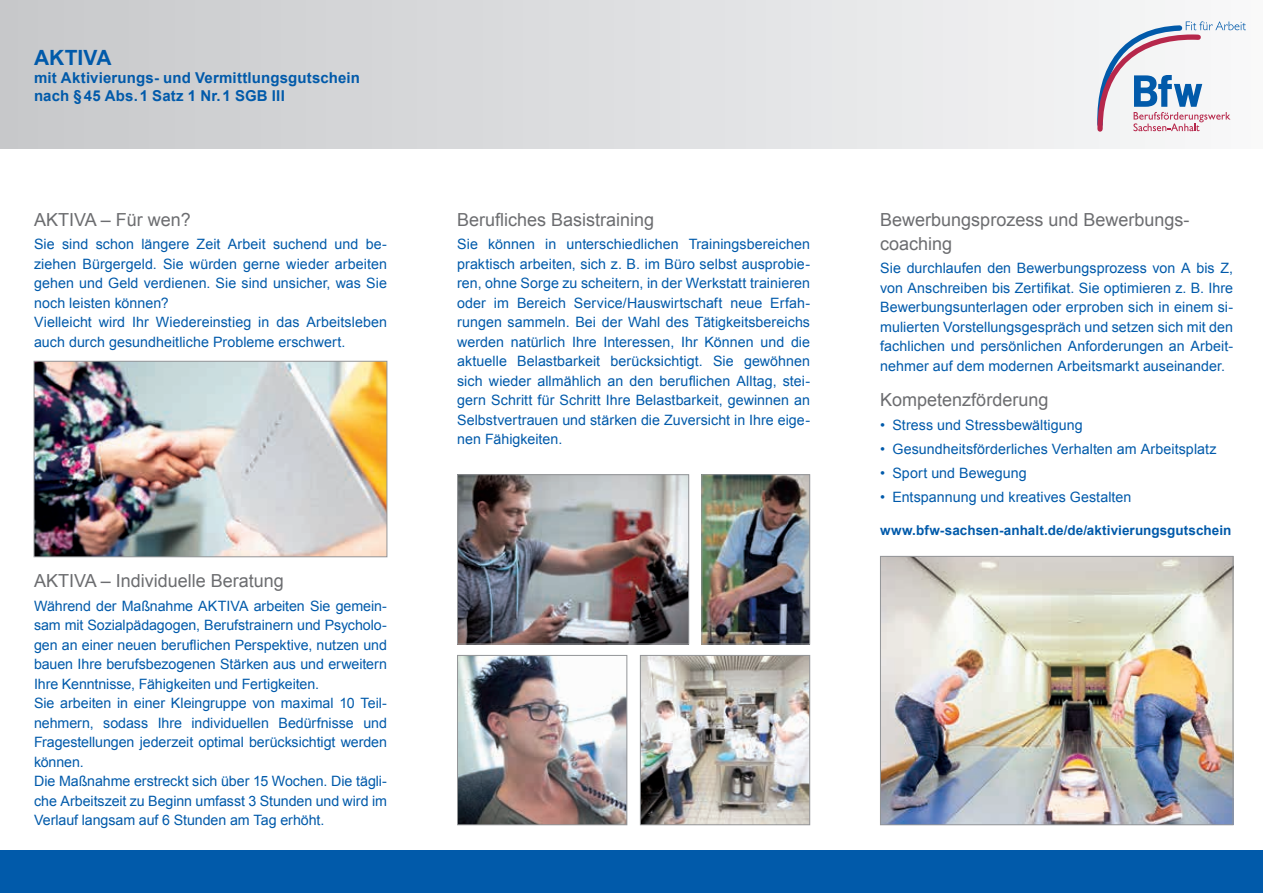
<style>
.page{position:relative;width:1263px;height:893px;background:#fff}
.page>*{position:absolute;margin:0;border:0;box-sizing:border-box;transform-origin:0 0}
.t1{font:700 21px "Arial";color:#015aaa}
.t2{font:18px/24px "Arial";color:#6c6d70}
.t3{font:700 15px/18px "Arial";letter-spacing:.01em;color:#015aaa}
.t4{font:14.25px/19.5px "Arial";color:#015aaa}
.t5{font:700 13.5px "Arial";letter-spacing:.005em;color:#015aaa}
</style>
<div class="page">
<div style="left:0;top:0;width:1263px;height:149px;background:linear-gradient(to right,#c6c7ca,#f8f8f9)"></div>
<div style="left:0;top:850px;width:1263px;height:43px;background:#015aaa"></div>
<svg style="left:1097px;top:21px;width:149px;height:111px"></svg>
<img style="left:36px;top:363px;width:349px;height:192px">
<div style="left:34px;top:361px;width:353px;height:196px;border:1px solid #939598"></div>
<img style="left:459px;top:476px;width:228px;height:166px">
<div style="left:457px;top:474px;width:232px;height:170px;border:1px solid #939598"></div>
<img style="left:704px;top:476px;width:104px;height:166px">
<div style="left:702px;top:474px;width:108px;height:170px;border:1px solid #939598"></div>
<img style="left:459px;top:657px;width:166px;height:166px">
<div style="left:457px;top:655px;width:170px;height:170px;border:1px solid #939598"></div>
<img style="left:642px;top:657px;width:166px;height:166px">
<div style="left:640px;top:655px;width:170px;height:170px;border:1px solid #939598"></div>
<img style="left:882px;top:558px;width:349px;height:265px">
<div style="left:880px;top:556px;width:353px;height:269px;border:1px solid #939598"></div>
<h1 class="t1" style="left:34px;top:44px;width:79px">AKTIVA</h1>
<p class="t3" style="left:34px;top:69px;width:327px">mit Aktivierungs- und Vermittlungsgutschein nach §45 Abs.1 Satz 1 Nr.1 SGB III</p>
<p class="t2" style="left:34px;top:208px;width:158px">AKTIVA – Für wen?</p>
<p class="t4" style="left:34px;top:235px;width:354px">Sie sind schon längere Zeit Arbeit suchend und be&shy;ziehen Bürgergeld. Sie würden gerne wieder arbeiten gehen und Geld verdienen. Sie sind unsicher, was Sie noch leisten können?<br>Vielleicht wird Ihr Wiedereinstieg in das Arbeitsleben auch durch gesundheitliche Probleme erschwert.</p>
<p class="t2" style="left:34px;top:569px;width:251px">AKTIVA – Individuelle Beratung</p>
<p class="t4" style="left:34px;top:596px;width:354px">Während der Maßnahme AKTIVA arbeiten Sie gemein&shy;sam mit Sozialpädagogen, Berufstrainern und Psycholo&shy;gen an einer neuen beruflichen Perspektive, nutzen und bauen Ihre berufsbezogenen Stärken aus und erweitern Ihre Kenntnisse, Fähigkeiten und Fertigkeiten.<br>Sie arbeiten in einer Kleingruppe von maximal 10 Teil&shy;nehmern, sodass Ihre individuellen Bedürfnisse und Fragestellungen jederzeit optimal berücksichtigt werden können.<br>Die Maßnahme erstreckt sich über 15 Wochen. Die tägli&shy;che Arbeitszeit zu Beginn umfasst 3 Stunden und wird im Verlauf langsam auf 6 Stunden am Tag erhöht.</p>
<p class="t2" style="left:457px;top:208px;width:199px">Berufliches Basistraining</p>
<p class="t4" style="left:457px;top:235px;width:354px;text-align:justify">Sie können in unterschiedlichen Trainingsbereichen praktisch arbeiten, sich z. B. im Büro selbst ausprobie&shy;ren, ohne Sorge zu scheitern, in der Werkstatt trainieren oder im Bereich Service/Hauswirtschaft neue Erfah&shy;rungen sammeln. Bei der Wahl des Tätigkeitsbereichs werden natürlich Ihre Interessen, Ihr Können und die aktuelle Belastbarkeit berücksichtigt. Sie gewöhnen sich wieder allmählich an den beruflichen Alltag, stei&shy;gern Schritt für Schritt Ihre Belastbarkeit, gewinnen an Selbstvertrauen und stärken die Zuversicht in Ihre eige&shy;nen Fähigkeiten.</p>
<p class="t2" style="left:880px;top:208px;width:311px">Bewerbungsprozess und Bewerbungs&shy;coaching</p>
<p class="t4" style="left:880px;top:259px;width:354px;text-align:justify">Sie durchlaufen den Bewerbungsprozess von A bis Z, von Anschreiben bis Zertifikat. Sie optimieren z. B. Ihre Bewerbungsunterlagen oder erproben sich in einem si&shy;mulierten Vorstellungsgespräch und setzen sich mit den fachlichen und persönlichen Anforderungen an Arbeit&shy;nehmer auf dem modernen Arbeitsmarkt auseinander.</p>
<p class="t2" style="left:880px;top:388px;width:170px">Kompetenzförderung</p>
<p class="t4" style="left:880px;top:416px;width:204px">• Stress und Stressbewältigung</p>
<p class="t4" style="left:880px;top:439px;width:338px">• Gesundheitsförderliches Verhalten am Arbeitsplatz</p>
<p class="t4" style="left:880px;top:463px;width:148px">• Sport und Bewegung</p>
<p class="t4" style="left:880px;top:487px;width:253px">• Entspannung und kreatives Gestalten</p>
<p class="t5" style="left:880px;top:521px;width:353px">www.bfw-sachsen-anhalt.de/de/aktivierungsgutschein</p>
</div>
